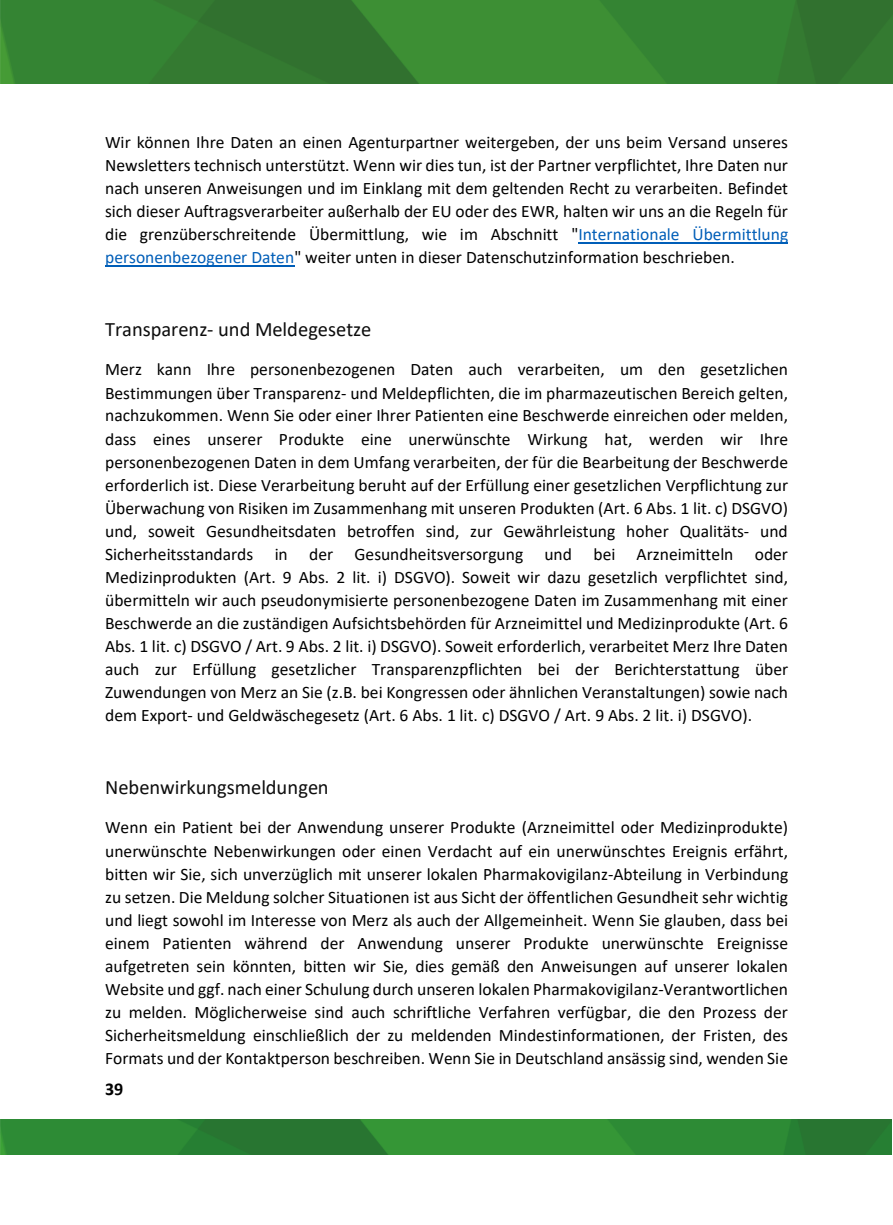
<style>
.page{position:relative;width:893px;height:1225px;background:#fff}
.page>*{position:absolute;margin:0;border:0;box-sizing:border-box;transform-origin:0 0}
.t1{font:20.55px "Calibri";color:#0d0d0d}
.t2{font:700 18px "Calibri";color:#000}
.t3{font:17.55px/23.1px "Calibri";color:#000;text-align:justify}
.s1{color:#005eb8}
</style>
<div class="page">
<img style="left:0;top:0;width:893px;height:84px">
<img style="left:0;top:1119px;width:892px;height:35px">
<hr style="left:578px;top:242px;width:210px;height:1px;background:#005eb8">
<hr style="left:105px;top:265px;width:189px;height:2px;background:#005eb8">
<p class="t3" style="left:105px;top:130px;width:685px">Wir können Ihre Daten an einen Agenturpartner weitergeben, der uns beim Versand unseres Newsletters technisch unterstützt. Wenn wir dies tun, ist der Partner verpflichtet, Ihre Daten nur nach unseren Anweisungen und im Einklang mit dem geltenden Recht zu verarbeiten. Befindet sich dieser Auftragsverarbeiter außerhalb der EU oder des EWR, halten wir uns an die Regeln für die grenzüberschreitende Übermittlung, wie im Abschnitt "<span class="s1">Internationale Übermittlung personenbezogener Daten</span>" weiter unten in dieser Datenschutzinformation beschrieben.</p>
<p class="t1" style="left:105px;top:314px;width:268px">Transparenz- und Meldegesetze</p>
<p class="t3" style="left:105px;top:357px;width:685px">Merz kann Ihre personenbezogenen Daten auch verarbeiten, um den gesetzlichen Bestimmungen über Transparenz- und Meldepflichten, die im pharmazeutischen Bereich gelten, nachzukommen. Wenn Sie oder einer Ihrer Patienten eine Beschwerde einreichen oder melden, dass eines unserer Produkte eine unerwünschte Wirkung hat, werden wir Ihre personenbezogenen Daten in dem Umfang verarbeiten, der für die Bearbeitung der Beschwerde erforderlich ist. Diese Verarbeitung beruht auf der Erfüllung einer gesetzlichen Verpflichtung zur Überwachung von Risiken im Zusammenhang mit unseren Produkten (Art. 6 Abs. 1 lit. c) DSGVO) und, soweit Gesundheitsdaten betroffen sind, zur Gewährleistung hoher Qualitäts- und Sicherheitsstandards in der Gesundheitsversorgung und bei Arzneimitteln oder Medizinprodukten (Art. 9 Abs. 2 lit. i) DSGVO). Soweit wir dazu gesetzlich verpflichtet sind, übermitteln wir auch pseudonymisierte personenbezogene Daten im Zusammenhang mit einer Beschwerde an die zuständigen Aufsichtsbehörden für Arzneimittel und Medizinprodukte (Art. 6<br>Abs. 1 lit. c) DSGVO / Art. 9 Abs. 2 lit. i) DSGVO). Soweit erforderlich, verarbeitet Merz Ihre Daten auch zur Erfüllung gesetzlicher Transparenzpflichten bei der Berichterstattung über Zuwendungen von Merz an Sie (z.B. bei Kongressen oder ähnlichen Veranstaltungen) sowie nach dem Export- und Geldwäschegesetz (Art. 6 Abs. 1 lit. c) DSGVO / Art. 9 Abs. 2 lit. i) DSGVO).</p>
<p class="t1" style="left:105px;top:772px;width:225px">Nebenwirkungsmeldungen</p>
<p class="t3" style="left:105px;top:815px;width:685px">Wenn ein Patient bei der Anwendung unserer Produkte (Arzneimittel oder Medizinprodukte) unerwünschte Nebenwirkungen oder einen Verdacht auf ein unerwünschtes Ereignis erfährt, bitten wir Sie, sich unverzüglich mit unserer lokalen Pharmakovigilanz-Abteilung in Verbindung zu setzen. Die Meldung solcher Situationen ist aus Sicht der öffentlichen Gesundheit sehr wichtig und liegt sowohl im Interesse von Merz als auch der Allgemeinheit. Wenn Sie glauben, dass bei einem Patienten während der Anwendung unserer Produkte unerwünschte Ereignisse aufgetreten sein könnten, bitten wir Sie, dies gemäß den Anweisungen auf unserer lokalen Website und ggf. nach einer Schulung durch unseren lokalen Pharmakovigilanz-Verantwortlichen zu melden. Möglicherweise sind auch schriftliche Verfahren verfügbar, die den Prozess der Sicherheitsmeldung einschließlich der zu meldenden Mindestinformationen, der Fristen, des Formats und der Kontaktperson beschreiben. Wenn Sie in Deutschland ansässig sind, wenden Sie</p>
<p class="t2" style="left:105px;top:1077px;width:20px">39</p>
<p class="t3" style="left:105px;top:1075px;width:19px">15</p>
</div>
